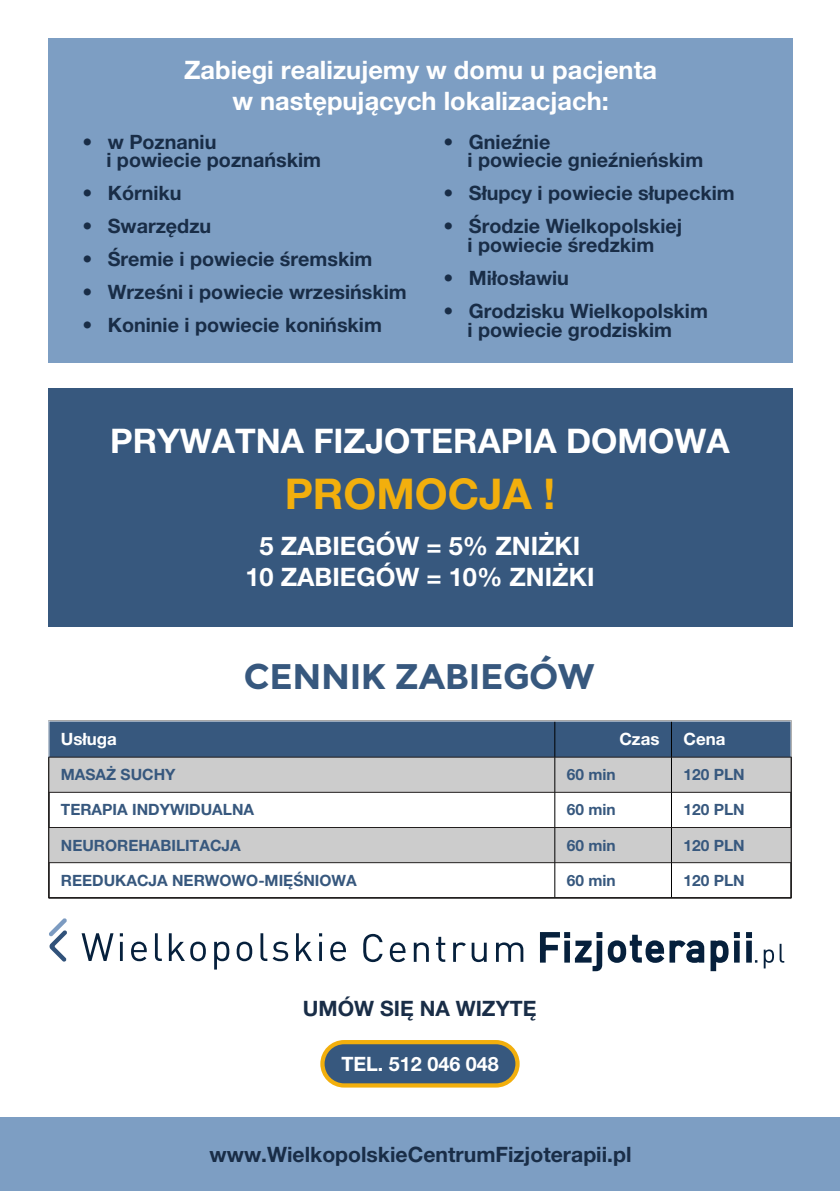
<style>
.page{position:relative;width:840px;height:1191px;background:#fff}
.page>*{position:absolute;margin:0;border:0;box-sizing:border-box;transform-origin:0 0}
.t1{font:700 42.4px "Helvetica Neue LT Pro";color:#f2af0d}
.t2{font:700 35.6px "Montreal";letter-spacing:-.01em;color:#37587e}
.t3{font:700 34px "Helvetica Neue LT Pro";color:#fff}
.t4{font:700 25.4px/30.8px "Helvetica Neue LT Pro";color:#fff;text-align:center}
.t5{font:700 21.2px "Helvetica Neue LT Pro";color:#192d47}
.t6{font:700 19.8px/18.8px "Helvetica Neue LT Pro";color:#192d47}
.t7{font:700 19.8px "Helvetica Neue LT Pro";color:#fff}
.t8{font:700 17px "Helvetica Neue LT Pro";color:#fff}
.t9{font:700 15.6px "Helvetica Neue LT Pro";color:#37587e}
</style>
<div class="page">
<div style="left:48px;top:38px;width:743px;height:324px;background:#7d9ec3"></div>
<div style="left:48px;top:388px;width:743px;height:238px;background:#37587e"></div>
<div style="left:320px;top:1040px;width:199px;height:47px;background:#37587e;border:4px solid #f2af0d;border-radius:22px"></div>
<div style="left:49px;top:721px;width:741px;height:36px;background:#37587e"></div>
<svg style="left:49px;top:758px;width:741px;height:104px;fill:#ccc"></svg>
<hr style="left:48px;top:757px;width:1px;height:141px;background:#231f1e">
<hr style="left:790px;top:757px;width:1px;height:141px;background:#231f1e">
<hr style="left:554px;top:721px;width:1px;height:176px;background:#000">
<hr style="left:670px;top:721px;width:1px;height:176px;background:#000">
<hr style="left:49px;top:757px;width:741px;height:1px;background:#231f1e">
<hr style="left:49px;top:792px;width:741px;height:1px;background:#231f1e">
<hr style="left:49px;top:827px;width:741px;height:1px;background:#231f1e">
<hr style="left:49px;top:862px;width:741px;height:1px;background:#231f1e">
<hr style="left:49px;top:897px;width:741px;height:1px;background:#231f1e">
<div style="left:0;top:1116px;width:839px;height:75px;background:#7d9ec3"></div>
<svg style="left:540px;top:932px;width:243px;height:40px"></svg>
<svg style="left:49px;top:918px;width:18px;height:43px"></svg>
<svg style="left:81px;top:933px;width:442px;height:36px"></svg>
<p class="t4" style="left:184px;top:58px;width:474px">Zabiegi realizujemy w domu u pacjenta w następujących lokalizacjach:</p>
<p class="t6" style="left:106px;top:135px;width:216px;text-indent:-24px">• w Poznaniu<br>i powiecie poznańskim</p>
<p class="t6" style="left:82px;top:187px;width:101px">• Kórniku</p>
<p class="t6" style="left:82px;top:219px;width:130px">• Swarzędzu</p>
<p class="t6" style="left:82px;top:252px;width:291px">• Śremie i powiecie śremskim</p>
<p class="t6" style="left:82px;top:285px;width:326px">• Wrześni i powiecie wrzesińskim</p>
<p class="t6" style="left:82px;top:318px;width:301px">• Koninie i powiecie konińskim</p>
<p class="t6" style="left:467px;top:135px;width:237px;text-indent:-24px">• Gnieźnie<br>i powiecie gnieźnieńskim</p>
<p class="t6" style="left:443px;top:187px;width:292px">• Słupcy i powiecie słupeckim</p>
<p class="t6" style="left:443px;top:219px;width:240px;text-align:center">• Środzie Wielkopolskiej i powiecie średzkim</p>
<p class="t6" style="left:443px;top:271px;width:127px">• Miłosławiu</p>
<p class="t6" style="left:443px;top:304px;width:266px;text-align:center">• Grodzisku Wielkopolskim i powiecie grodziskim</p>
<h3 class="t3" style="left:110px;top:428px;width:620px">PRYWATNA FIZJOTERAPIA DOMOWA</h3>
<h1 class="t1" style="left:284px;top:478px;width:272px">PROMOCJA !</h1>
<p class="t4" style="left:245px;top:534px;width:350px">5 ZABIEGÓW = 5% ZNIŻKI<br>10 ZABIEGÓW = 10% ZNIŻKI</p>
<h2 class="t2" style="left:244px;top:654px;width:352px">CENNIK ZABIEGÓW</h2>
<p class="t8" style="left:61px;top:733px;width:58px">Usługa</p>
<p class="t8" style="left:619px;top:733px;width:42px">Czas</p>
<p class="t8" style="left:683px;top:733px;width:43px">Cena</p>
<p class="t9" style="left:61px;top:769px;width:116px">MASAŻ SUCHY</p>
<p class="t9" style="left:566px;top:769px;width:50px">60 min</p>
<p class="t9" style="left:683px;top:769px;width:63px">120 PLN</p>
<p class="t9" style="left:61px;top:804px;width:195px">TERAPIA INDYWIDUALNA</p>
<p class="t9" style="left:566px;top:804px;width:50px">60 min</p>
<p class="t9" style="left:683px;top:804px;width:63px">120 PLN</p>
<p class="t9" style="left:61px;top:839px;width:181px">NEUROREHABILITACJA</p>
<p class="t9" style="left:566px;top:839px;width:50px">60 min</p>
<p class="t9" style="left:683px;top:839px;width:63px">120 PLN</p>
<p class="t9" style="left:61px;top:874px;width:297px">REEDUKACJA NERWOWO-MIĘŚNIOWA</p>
<p class="t9" style="left:566px;top:874px;width:50px">60 min</p>
<p class="t9" style="left:683px;top:874px;width:63px">120 PLN</p>
<p class="t5" style="left:303px;top:1000px;width:235px">UMÓW SIĘ NA WIZYTĘ</p>
<p class="t7" style="left:341px;top:1056px;width:159px">TEL. 512 046 048</p>
<p class="t5" style="left:209px;top:1146px;width:423px">www.WielkopolskieCentrumFizjoterapii.pl</p>
</div>
